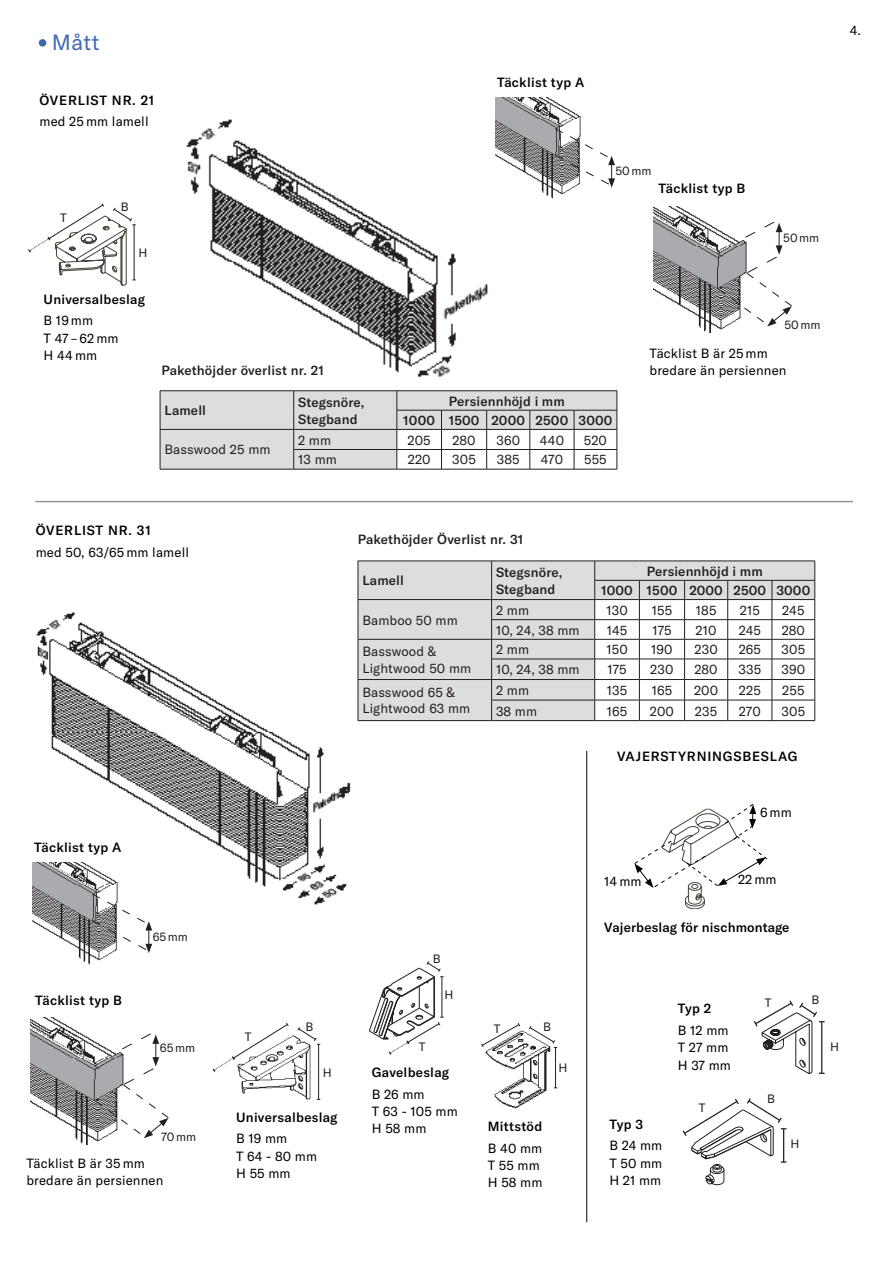
<style>
.page{position:relative;width:893px;height:1263px;background:#fff}
.page>*{position:absolute;margin:0;border:0;box-sizing:border-box;transform-origin:0 0}
.t1{font:21.75px "GT America";color:#3f67b1}
.t2{font:13.2px/16.5px "GT America";letter-spacing:.01em;color:#231f20}
.t3{font:13.2px/17.2px "GT America";letter-spacing:.01em;color:#000}
.t4{font:500 13.2px/16.5px "GT America";letter-spacing:.01em;color:#231f20}
.t5{font:500 13.2px "GT America";letter-spacing:.02em;color:#000}
.t6{font:500 13.2px "GT America";letter-spacing:.06em;color:#000}
.t7{font:12px "GT America";color:#231f20}
</style>
<div class="page">
<img style="left:159px;top:97px;width:363px;height:327px">
<img style="left:32px;top:587px;width:342px;height:327px">
<img style="left:33px;top:863px;width:99px;height:102px">
<svg style="left:91px;top:893px;width:61px;height:60px"></svg>
<img style="left:495px;top:98px;width:86px;height:126px">
<svg style="left:554px;top:128px;width:61px;height:60px"></svg>
<img style="left:30px;top:1018px;width:73px;height:126px">
<svg style="left:95px;top:1033px;width:74px;height:105px"></svg>
<svg style="left:753px;top:1000px;width:72px;height:75px"></svg>
<svg style="left:682px;top:1098px;width:104px;height:87px"></svg>
<svg style="left:634px;top:804px;width:134px;height:105px"></svg>
<svg style="left:28px;top:203px;width:108px;height:83px"></svg>
<img style="left:486px;top:1031px;width:65px;height:77px">
<hr style="left:555px;top:1047px;width:1px;height:41px;background:#231f20">
<svg style="left:528px;top:1026px;width:29px;height:22px"></svg>
<svg style="left:481px;top:1023px;width:40px;height:25px"></svg>
<svg style="left:369px;top:961px;width:75px;height:94px"></svg>
<img style="left:239px;top:1035px;width:71px;height:64px">
<hr style="left:318px;top:1044px;width:1px;height:55px;background:#231f20">
<svg style="left:297px;top:1027px;width:23px;height:18px"></svg>
<svg style="left:212px;top:1023px;width:77px;height:50px"></svg>
<hr style="left:35px;top:501px;width:818px;height:1px;background:#939598">
<svg style="left:358px;top:561px;width:457px;height:160px"></svg>
<hr style="left:160px;top:469px;width:134px;height:1px;background:#231f20">
<hr style="left:294px;top:469px;width:103px;height:1px;background:#231f20">
<hr style="left:397px;top:469px;width:44px;height:1px;background:#231f20">
<hr style="left:441px;top:469px;width:46px;height:1px;background:#231f20">
<hr style="left:487px;top:469px;width:43px;height:1px;background:#231f20">
<hr style="left:530px;top:469px;width:44px;height:1px;background:#231f20">
<hr style="left:574px;top:469px;width:43px;height:1px;background:#231f20">
<hr style="left:160px;top:390px;width:134px;height:1px;background:#231f20">
<hr style="left:294px;top:390px;width:103px;height:1px;background:#231f20">
<hr style="left:397px;top:390px;width:44px;height:1px;background:#231f20">
<hr style="left:441px;top:390px;width:46px;height:1px;background:#231f20">
<hr style="left:487px;top:390px;width:43px;height:1px;background:#231f20">
<hr style="left:530px;top:390px;width:44px;height:1px;background:#231f20">
<hr style="left:574px;top:390px;width:43px;height:1px;background:#231f20">
<svg style="left:160px;top:391px;width:458px;height:78px"></svg>
<div style="left:39px;top:39px;width:7px;height:8px;background:#3f67b1;border-radius:50%"></div>
<hr style="left:586px;top:751px;width:1px;height:471px;background:#000">
<img style="left:653px;top:206px;width:73px;height:127px">
<svg style="left:718px;top:221px;width:74px;height:105px"></svg>
<h1 class="t1" style="left:52px;top:33px;width:49px">Mått</h1>
<p class="t6" style="left:40px;top:93px;width:116px">ÖVERLIST NR. 21</p>
<p class="t3" style="left:40px;top:114px;width:111px">med 25 mm lamell</p>
<p class="t5" style="left:497px;top:75px;width:89px">Täcklist typ A</p>
<p class="t7" style="left:60px;top:212px;width:8px">T</p>
<p class="t7" style="left:121px;top:202px;width:9px">B</p>
<p class="t7" style="left:138px;top:248px;width:10px">H</p>
<p class="t5" style="left:44px;top:292px;width:103px">Universalbeslag</p>
<p class="t3" style="left:44px;top:313px;width:76px">B 19 mm<br>T 47 – 62 mm<br>H 44 mm</p>
<p class="t7" style="left:615px;top:166px;width:38px">50 mm</p>
<p class="t4" style="left:161px;top:363px;width:164px">Pakethöjder överlist nr. 21</p>
<p class="t4" style="left:164px;top:403px;width:43px">Lamell</p>
<p class="t4" style="left:298px;top:394px;width:68px">Stegsnöre,<br>Stegband</p>
<p class="t4" style="left:403px;top:392px;width:211px;line-height:19.4px;text-align:center">Persiennhöjd i mm<br>1000 1500 2000 2500 3000</p>
<p class="t2" style="left:164px;top:442px;width:108px">Basswood 25 mm</p>
<p class="t2" style="left:298px;top:433px;width:34px">2 mm</p>
<p class="t2" style="left:408px;top:433px;width:25px">205</p>
<p class="t2" style="left:452px;top:433px;width:25px">280</p>
<p class="t2" style="left:496px;top:433px;width:25px">360</p>
<p class="t2" style="left:540px;top:433px;width:26px">440</p>
<p class="t2" style="left:584px;top:433px;width:25px">520</p>
<p class="t2" style="left:298px;top:452px;width:40px">13 mm</p>
<p class="t2" style="left:408px;top:452px;width:24px">220</p>
<p class="t2" style="left:452px;top:452px;width:25px">305</p>
<p class="t2" style="left:497px;top:452px;width:24px">385</p>
<p class="t2" style="left:541px;top:452px;width:24px">470</p>
<p class="t2" style="left:584px;top:452px;width:24px">555</p>
<p class="t5" style="left:658px;top:182px;width:88px">Täcklist typ B</p>
<p class="t7" style="left:783px;top:233px;width:38px">50 mm</p>
<p class="t7" style="left:784px;top:319px;width:38px">50 mm</p>
<p class="t3" style="left:650px;top:346px;width:138px">Täcklist B är 25 mm bredare än persiennen</p>
<p class="t3" style="left:850px;top:23px;width:13px">4.</p>
<p class="t6" style="left:36px;top:523px;width:117px">ÖVERLIST NR. 31</p>
<p class="t3" style="left:36px;top:544px;width:155px">med 50, 63/65 mm lamell</p>
<p class="t4" style="left:358px;top:532px;width:167px">Pakethöjder Överlist nr. 31</p>
<p class="t4" style="left:362px;top:573px;width:43px">Lamell</p>
<p class="t4" style="left:496px;top:565px;width:68px">Stegsnöre,<br>Stegband</p>
<p class="t4" style="left:601px;top:562px;width:211px;line-height:19.4px;text-align:center">Persiennhöjd i mm<br>1000 1500 2000 2500 3000</p>
<p class="t2" style="left:362px;top:612px;width:97px">Bamboo 50 mm</p>
<p class="t2" style="left:496px;top:603px;width:34px">2 mm</p>
<p class="t2" style="left:606px;top:603px;width:23px">130</p>
<p class="t2" style="left:652px;top:603px;width:22px">155</p>
<p class="t2" style="left:696px;top:603px;width:22px">185</p>
<p class="t2" style="left:740px;top:603px;width:22px">215</p>
<p class="t2" style="left:782px;top:603px;width:24px">245</p>
<p class="t2" style="left:496px;top:623px;width:85px">10, 24, 38 mm</p>
<p class="t2" style="left:607px;top:623px;width:22px">145</p>
<p class="t2" style="left:652px;top:623px;width:21px">175</p>
<p class="t2" style="left:696px;top:623px;width:23px">210</p>
<p class="t2" style="left:739px;top:623px;width:24px">245</p>
<p class="t2" style="left:782px;top:623px;width:25px">280</p>
<p class="t2" style="left:362px;top:644px;width:110px">Basswood &amp;<br>Lightwood 50 mm</p>
<p class="t2" style="left:496px;top:642px;width:34px">2 mm</p>
<p class="t2" style="left:606px;top:642px;width:23px">150</p>
<p class="t2" style="left:651px;top:642px;width:23px">190</p>
<p class="t2" style="left:694px;top:642px;width:25px">230</p>
<p class="t2" style="left:739px;top:642px;width:24px">265</p>
<p class="t2" style="left:781px;top:642px;width:25px">305</p>
<p class="t2" style="left:496px;top:662px;width:85px">10, 24, 38 mm</p>
<p class="t2" style="left:607px;top:662px;width:21px">175</p>
<p class="t2" style="left:650px;top:662px;width:25px">230</p>
<p class="t2" style="left:694px;top:662px;width:25px">280</p>
<p class="t2" style="left:738px;top:662px;width:24px">335</p>
<p class="t2" style="left:781px;top:662px;width:25px">390</p>
<p class="t2" style="left:362px;top:685px;width:109px">Basswood 65 &amp;<br>Lightwood 63 mm</p>
<p class="t2" style="left:496px;top:683px;width:34px">2 mm</p>
<p class="t2" style="left:607px;top:683px;width:22px">135</p>
<p class="t2" style="left:652px;top:683px;width:22px">165</p>
<p class="t2" style="left:694px;top:683px;width:25px">200</p>
<p class="t2" style="left:739px;top:683px;width:24px">225</p>
<p class="t2" style="left:782px;top:683px;width:24px">255</p>
<p class="t2" style="left:496px;top:703px;width:43px">38 mm</p>
<p class="t2" style="left:607px;top:703px;width:22px">165</p>
<p class="t2" style="left:650px;top:703px;width:25px">200</p>
<p class="t2" style="left:695px;top:703px;width:24px">235</p>
<p class="t2" style="left:739px;top:703px;width:24px">270</p>
<p class="t2" style="left:781px;top:703px;width:25px">305</p>
<p class="t6" style="left:617px;top:750px;width:182px">VAJERSTYRNINGSBESLAG</p>
<p class="t5" style="left:34px;top:841px;width:89px">Täcklist typ A</p>
<p class="t3" style="left:760px;top:804px;width:33px">6 mm</p>
<p class="t3" style="left:604px;top:873px;width:39px">14 mm</p>
<p class="t3" style="left:738px;top:871px;width:40px">22 mm</p>
<p class="t7" style="left:153px;top:931px;width:37px">65 mm</p>
<p class="t7" style="left:433px;top:953px;width:9px">B</p>
<p class="t5" style="left:604px;top:921px;width:187px">Vajerbeslag för nischmontage</p>
<p class="t7" style="left:444px;top:989px;width:10px">H</p>
<p class="t5" style="left:35px;top:994px;width:88px">Täcklist typ B</p>
<p class="t7" style="left:765px;top:997px;width:8px">T</p>
<p class="t7" style="left:811px;top:994px;width:9px">B</p>
<p class="t5" style="left:678px;top:1002px;width:35px">Typ 2</p>
<p class="t3" style="left:678px;top:1023px;width:55px">B 12 mm<br>T 27 mm<br>H 37 mm</p>
<p class="t7" style="left:305px;top:1021px;width:9px">B</p>
<p class="t7" style="left:494px;top:1024px;width:8px">T</p>
<p class="t7" style="left:543px;top:1021px;width:9px">B</p>
<p class="t7" style="left:245px;top:1032px;width:8px">T</p>
<p class="t7" style="left:419px;top:1041px;width:8px">T</p>
<p class="t7" style="left:160px;top:1042px;width:37px">65 mm</p>
<p class="t7" style="left:558px;top:1062px;width:10px">H</p>
<p class="t5" style="left:372px;top:1065px;width:79px">Gavelbeslag</p>
<p class="t3" style="left:372px;top:1086px;width:87px">B 26 mm<br>T 63 - 105 mm<br>H 58 mm</p>
<p class="t7" style="left:323px;top:1067px;width:10px">H</p>
<p class="t7" style="left:767px;top:1093px;width:9px">B</p>
<p class="t7" style="left:699px;top:1102px;width:8px">T</p>
<p class="t5" style="left:236px;top:1110px;width:103px">Universalbeslag</p>
<p class="t3" style="left:236px;top:1131px;width:82px">B 19 mm<br>T 64 - 80 mm<br>H 55 mm</p>
<p class="t5" style="left:609px;top:1117px;width:35px">Typ 3</p>
<p class="t3" style="left:609px;top:1138px;width:54px;text-align:justify">B 24 mm T 50 mm H 21 mm</p>
<p class="t5" style="left:488px;top:1120px;width:56px">Mittstöd</p>
<p class="t3" style="left:488px;top:1140px;width:56px">B 40 mm<br>T 55 mm<br>H 58 mm</p>
<p class="t7" style="left:161px;top:1131px;width:37px">70 mm</p>
<p class="t7" style="left:790px;top:1138px;width:10px">H</p>
<p class="t3" style="left:26px;top:1155px;width:138px">Täcklist B är 35 mm bredare än persiennen</p>
<p class="t7" style="left:830px;top:1041px;width:10px">H</p>
</div>
